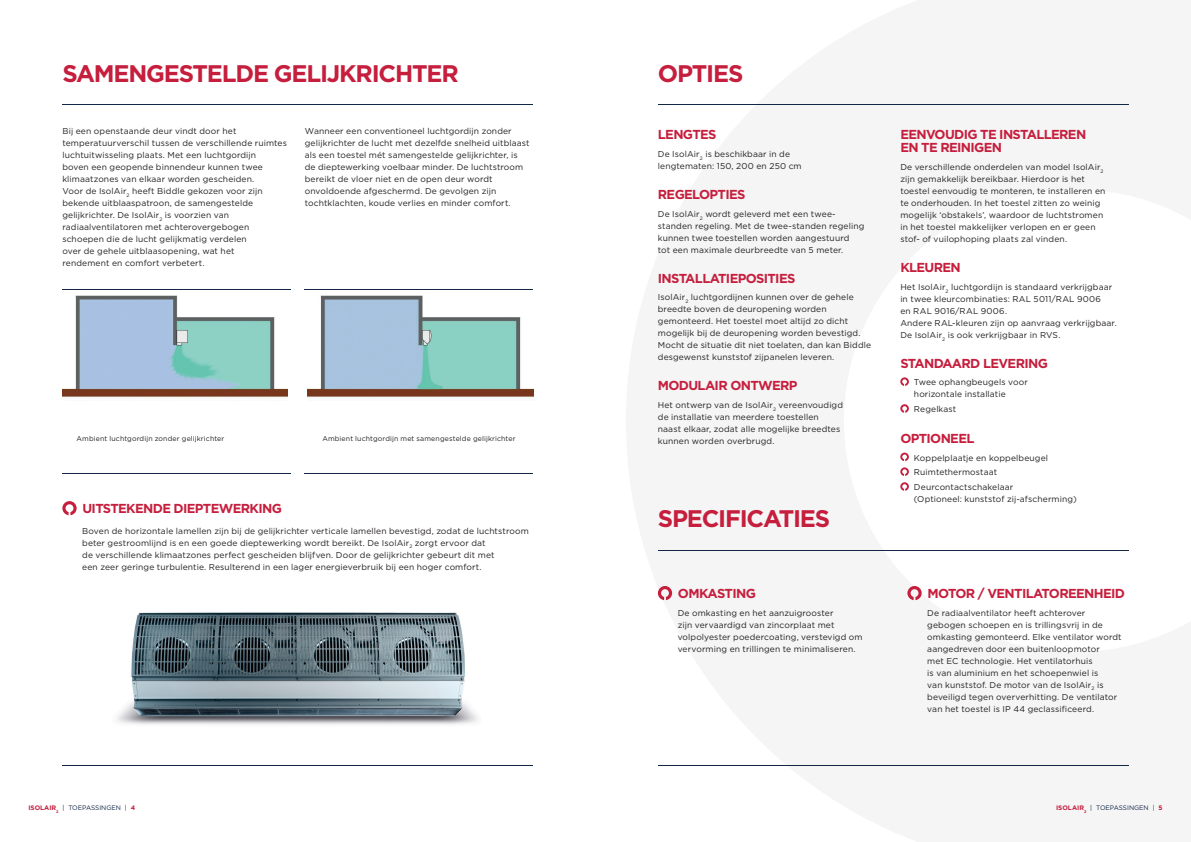
<style>
.page{position:relative;width:1191px;height:842px;background:#fff}
.page>*{position:absolute;margin:0;border:0;box-sizing:border-box;transform-origin:0 0}
.t1{font:700 24px "Gotham";letter-spacing:-.05em;color:#c61e3d}
.t2{font:700 13px/13px "Gotham";letter-spacing:-.05em;color:#c61e3d}
.t3{font:8.5px/12px "Gotham";letter-spacing:.015em;color:#231f20}
.t4{font:7px "Gotham";letter-spacing:.02em;color:#231f20}
.t5{font:6.5px "Gotham";color:#122646}
.t6{font:700 6.5px "Gotham";color:#c61e3d}
.s1{font-weight:700;color:#c61e3d}
</style>
<div class="page">
<img style="left:116px;top:612px;width:362px;height:113px">
<img style="left:62px;top:295px;width:226px;height:103px">
<img style="left:308px;top:295px;width:225px;height:103px">
<hr style="left:62px;top:104px;width:471px;height:1px;background:#122646">
<svg style="left:62px;top:501px;width:15px;height:14px"></svg>
<hr style="left:62px;top:473px;width:229px;height:1px;background:#122646">
<hr style="left:305px;top:473px;width:228px;height:1px;background:#122646">
<hr style="left:62px;top:765px;width:471px;height:1px;background:#122646">
<hr style="left:658px;top:765px;width:470px;height:1px;background:#122646">
<hr style="left:62px;top:289px;width:229px;height:1px;background:#122646">
<hr style="left:305px;top:289px;width:228px;height:1px;background:#122646">
<hr style="left:658px;top:104px;width:470px;height:1px;background:#122646">
<svg style="left:900px;top:377px;width:9px;height:9px"></svg>
<svg style="left:900px;top:404px;width:9px;height:9px"></svg>
<svg style="left:900px;top:453px;width:9px;height:8px"></svg>
<svg style="left:900px;top:467px;width:9px;height:9px"></svg>
<svg style="left:900px;top:482px;width:9px;height:9px"></svg>
<hr style="left:658px;top:550px;width:470px;height:1px;background:#122646">
<svg style="left:658px;top:586px;width:14px;height:14px"></svg>
<svg style="left:907px;top:586px;width:14px;height:14px"></svg>
<h1 class="t1" style="left:62px;top:57px;width:398px">SAMENGESTELDE GELIJKRICHTER</h1>
<p class="t3" style="left:62px;top:125px;width:226px">Bij een openstaande deur vindt door het temperatuurverschil tussen de verschillende ruimtes luchtuitwisseling plaats. Met een luchtgordijn<br>boven een geopende binnendeur kunnen twee klimaatzones van elkaar worden gescheiden.<br>Voor de IsolAir<sub>2</sub> heeft Biddle gekozen voor zijn bekende uitblaaspatroon, de samengestelde gelijkrichter. De IsolAir<sub>2</sub> is voorzien van radiaalventilatoren met achterovergebogen schoepen die de lucht gelijkmatig verdelen<br>over de gehele uitblaasopening, wat het<br>rendement en comfort verbetert.</p>
<p class="t3" style="left:305px;top:125px;width:226px">Wanneer een conventioneel luchtgordijn zonder gelijkrichter de lucht met dezelfde snelheid uitblaast als een toestel mét samengestelde gelijkrichter, is de dieptewerking voelbaar minder. De luchtstroom bereikt de vloer niet en de open deur wordt onvoldoende afgeschermd. De gevolgen zijn tochtklachten, koude verlies en minder comfort.</p>
<p class="t4" style="left:76px;top:434px;width:149px">Ambient luchtgordijn zonder gelijkrichter</p>
<p class="t4" style="left:322px;top:434px;width:195px">Ambient luchtgordijn met samengestelde gelijkrichter</p>
<h2 class="t2" style="left:82px;top:501px;width:201px">UITSTEKENDE DIEPTEWERKING</h2>
<p class="t3" style="left:82px;top:524px;width:448px">Boven de horizontale lamellen zijn bij de gelijkrichter verticale lamellen bevestigd, zodat de luchtstroom beter gestroomlijnd is en een goede dieptewerking wordt bereikt. De IsolAir<sub>2</sub> zorgt ervoor dat<br>de verschillende klimaatzones perfect gescheiden blijfven. Door de gelijkrichter gebeurt dit met<br>een zeer geringe turbulentie. Resulterend in een lager energieverbruik bij een hoger comfort.</p>
<h1 class="t1" style="left:658px;top:57px;width:87px">OPTIES</h1>
<h2 class="t2" style="left:658px;top:128px;width:60px">LENGTES</h2>
<p class="t3" style="left:658px;top:148px;width:145px">De IsolAir<sub>2</sub> is beschikbaar in de lengtematen: 150, 200 en 250 cm</p>
<h2 class="t2" style="left:658px;top:188px;width:89px">REGELOPTIES</h2>
<p class="t3" style="left:658px;top:208px;width:208px">De IsolAir<sub>2</sub> wordt geleverd met een twee&shy;standen regeling. Met de twee-standen regeling kunnen twee toestellen worden aangestuurd<br>tot een maximale deurbreedte van 5 meter.</p>
<h2 class="t2" style="left:658px;top:272px;width:139px">INSTALLATIEPOSITIES</h2>
<p class="t3" style="left:658px;top:291px;width:215px">IsolAir<sub>2</sub> luchtgordijnen kunnen over de gehele breedte boven de deuropening worden gemonteerd. Het toestel moet altijd zo dicht mogelijk bij de deuropening worden bevestigd.<br>Mocht de situatie dit niet toelaten, dan kan Biddle desgewenst kunststof zijpanelen leveren.</p>
<h2 class="t2" style="left:658px;top:379px;width:141px">MODULAIR ONTWERP</h2>
<p class="t3" style="left:658px;top:399px;width:187px">Het ontwerp van de IsolAir<sub>2</sub> vereenvoudigd de installatie van meerdere toestellen naast elkaar, zodat alle mogelijke breedtes kunnen worden overbrugd.</p>
<h1 class="t1" style="left:658px;top:503px;width:174px">SPECIFICATIES</h1>
<h2 class="t2" style="left:678px;top:586px;width:79px">OMKASTING</h2>
<p class="t3" style="left:677px;top:606px;width:186px">De omkasting en het aanzuigrooster<br>zijn vervaardigd van zincorplaat met volpolyester poedercoating, verstevigd om vervorming en trillingen te minimaliseren.</p>
<h2 class="t2" style="left:900px;top:128px;width:187px">EENVOUDIG TE INSTALLEREN<br>EN TE REINIGEN</h2>
<p class="t3" style="left:900px;top:161px;width:207px">De verschillende onderdelen van model IsolAir<sub>2 </sub>zijn gemakkelijk bereikbaar. Hierdoor is het toestel eenvoudig te monteren, te installeren en te onderhouden. In het toestel zitten zo weinig mogelijk ‘obstakels’, waardoor de luchtstromen in het toestel makkelijker verlopen en er geen stof- of vuilophoping plaats zal vinden.</p>
<h2 class="t2" style="left:900px;top:261px;width:62px">KLEUREN</h2>
<p class="t3" style="left:900px;top:281px;width:218px">Het IsolAir<sub>2</sub> luchtgordijn is standaard verkrijgbaar in twee kleurcombinaties: RAL 5011/RAL 9006<br>en RAL 9016/RAL 9006.<br>Andere RAL-kleuren zijn op aanvraag verkrijgbaar.<br>De IsolAir<sub>2</sub> is ook verkrijgbaar in RVS.</p>
<h2 class="t2" style="left:900px;top:357px;width:149px">STANDAARD LEVERING</h2>
<p class="t3" style="left:914px;top:376px;width:115px">Twee ophangbeugels voor horizontale installatie</p>
<p class="t3" style="left:914px;top:403px;width:44px">Regelkast</p>
<h2 class="t2" style="left:900px;top:432px;width:76px">OPTIONEEL</h2>
<p class="t3" style="left:914px;top:450px;width:136px;line-height:14.8px">Koppelplaatje en koppelbeugel<br>Ruimtethermostaat<br>Deurcontactschakelaar</p>
<p class="t3" style="left:914px;top:493px;width:164px">(Optioneel: kunststof zij-afscherming)</p>
<h2 class="t2" style="left:927px;top:586px;width:199px">MOTOR / VENTILATOREENHEID</h2>
<p class="t3" style="left:927px;top:606px;width:196px">De radiaalventilator heeft achterover gebogen schoepen en is trillingsvrij in de omkasting gemonteerd. Elke ventilator wordt aangedreven door een buitenloopmotor<br>met EC technologie. Het ventilatorhuis<br>is van aluminium en het schoepenwiel is<br>van kunststof. De motor van de IsolAir<sub>2</sub> is beveiligd tegen oververhitting. De ventilator van het toestel is IP 44 geclassificeerd.</p>
<p class="t5" style="left:28px;top:804px;width:108px"><span class="s1">ISOLAIR</span><sub>2</sub> | TOEPASSINGEN | <span class="s1">4</span></p>
<p class="t5" style="left:1090px;top:804px;width:74px">| TOEPASSINGEN | <span class="s1">5</span></p>
<p class="t6" style="left:1056px;top:804px;width:32px">ISOLAIR<sub>2</sub></p>
</div>
